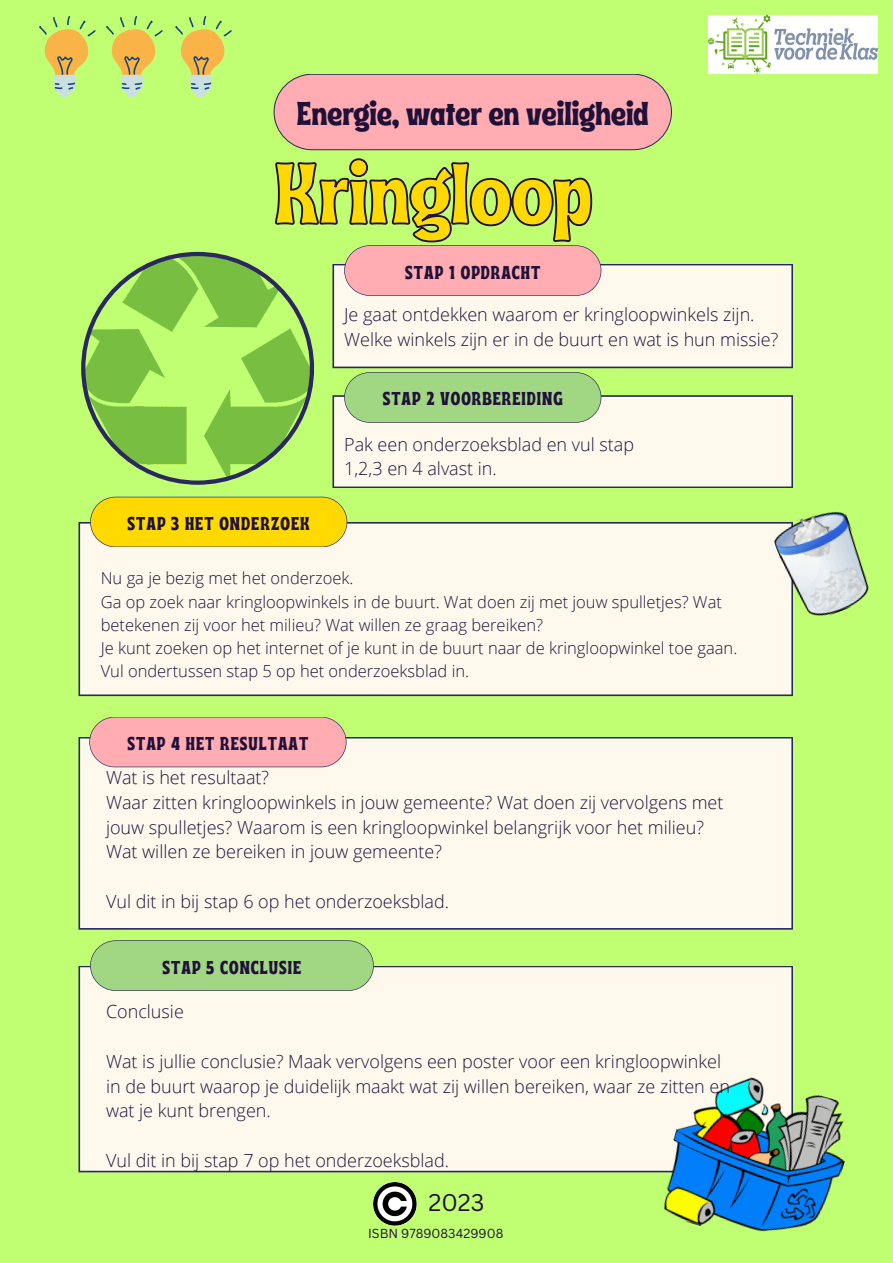
<style>
.page{position:relative;width:893px;height:1263px;background:#c1ff72}
.page>*{position:absolute;margin:0;border:0;box-sizing:border-box;transform-origin:0 0}
.t1{font:86.1px "Ayr Tropika Island Int";color:#ffd900}
.t2{font:33.08px "Ayr Tropika Island Int";color:#201139}
.t3{font:23.55px "Canva Sans";color:#201139}
.t4{font:18.6px "Ayr Tropika Island Int";letter-spacing:.055em;color:#201139}
.t5{font:300 18px/24.8px "Open Sans";color:#201139}
.t6{font:300 16.5px/23.1px "Open Sans";color:#201139}
.t7{font:12.75px "Canva Sans";color:#201139}
</style>
<div class="page">
<div style="left:332px;top:264px;width:461px;height:104px;background:#fff9ed"></div>
<div style="left:78px;top:966px;width:715px;height:206px;background:#fff9ed"></div>
<div style="left:78px;top:737px;width:715px;height:193px;background:#fff9ed"></div>
<div style="left:78px;top:522px;width:715px;height:174px;background:#fff9ed"></div>
<svg style="left:90px;top:497px;width:257px;height:50px;background:#f9d709"></svg>
<svg style="left:332px;top:372px;width:461px;height:116px;background:#ddebc4"></svg>
<svg style="left:89px;top:717px;width:257px;height:50px;background:#f9acb1"></svg>
<svg style="left:90px;top:940px;width:284px;height:51px;background:#a0d283"></svg>
<svg style="left:81px;top:252px;width:233px;height:233px"></svg>
<svg style="left:273px;top:158px;width:328px;height:138px"></svg>
<svg style="left:273px;top:74px;width:399px;height:76px;background:#f7acae"></svg>
<svg style="left:39px;top:16px;width:57px;height:81px"></svg>
<img style="left:709px;top:16px;width:168px;height:58px">
<img style="left:374px;top:1182px;width:42px;height:43px">
<img style="left:652px;top:1059px;width:193px;height:173px">
<img style="left:770px;top:511px;width:99px;height:113px">
<svg style="left:106px;top:16px;width:57px;height:81px"></svg>
<svg style="left:175px;top:16px;width:57px;height:81px"></svg>
<h4 class="t2" style="left:297px;top:82px;width:353px">Energie, water en veiligheid</h4>
<h1 class="t1" style="left:275px;top:112px;width:319px">Kringloop</h1>
<p class="t4" style="left:405px;top:254px;width:137px">STAP 1 OPDRACHT</p>
<h5 class="t5" style="left:344px;top:302px;width:435px">Je gaat ontdekken waarom er kringloopwinkels zijn.<br>Welke winkels zijn er in de buurt en wat is hun missie?</h5>
<p class="t4" style="left:383px;top:381px;width:182px">STAP 2 VOORBEREIDING</p>
<p class="t4" style="left:128px;top:506px;width:184px">STAP 3 HET ONDERZOEK</p>
<h5 class="t5" style="left:344px;top:431px;width:291px">Pak een onderzoeksblad en vul stap<br>1,2,3 en 4 alvast in.</h5>
<p class="t6" style="left:101px;top:566px;width:638px">Nu ga je bezig met het onderzoek.<br>Ga op zoek naar kringloopwinkels in de buurt. Wat doen zij met jouw spulletjes? Wat betekenen zij voor het milieu? Wat willen ze graag bereiken?<br>Je kunt zoeken op het internet of je kunt in de buurt naar de kringloopwinkel toe gaan.<br>Vul ondertussen stap 5 op het onderzoeksblad in.</p>
<p class="t4" style="left:127px;top:726px;width:182px">STAP 4 HET RESULTAAT</p>
<h5 class="t5" style="left:106px;top:765px;width:619px">Wat is het resultaat?<br>Waar zitten kringloopwinkels in jouw gemeente? Wat doen zij vervolgens met jouw spulletjes? Waarom is een kringloopwinkel belangrijk voor het milieu?<br>Wat willen ze bereiken in jouw gemeente?</h5>
<h5 class="t5" style="left:106px;top:888px;width:344px">Vul dit in bij stap 6 op het onderzoeksblad.</h5>
<h2 class="t4" style="left:163px;top:949px;width:140px">STAP 5 CONCLUSIE</h2>
<h5 class="t5" style="left:106px;top:999px;width:79px">Conclusie</h5>
<h5 class="t5" style="left:106px;top:1048px;width:625px">Wat is jullie conclusie? Maak vervolgens een poster voor een kringloopwinkel in de buurt waarop je duidelijk maakt wat zij willen bereiken, waar ze zitten en wat je kunt brengen.</h5>
<h4 class="t5" style="left:106px;top:1147px;width:344px">Vul dit in bij stap 7 op het onderzoeksblad.</h4>
<h4 class="t3" style="left:428px;top:1185px;width:57px">2023</h4>
<p class="t7" style="left:368px;top:1224px;width:137px">ISBN 9789083429908</p>
</div>
